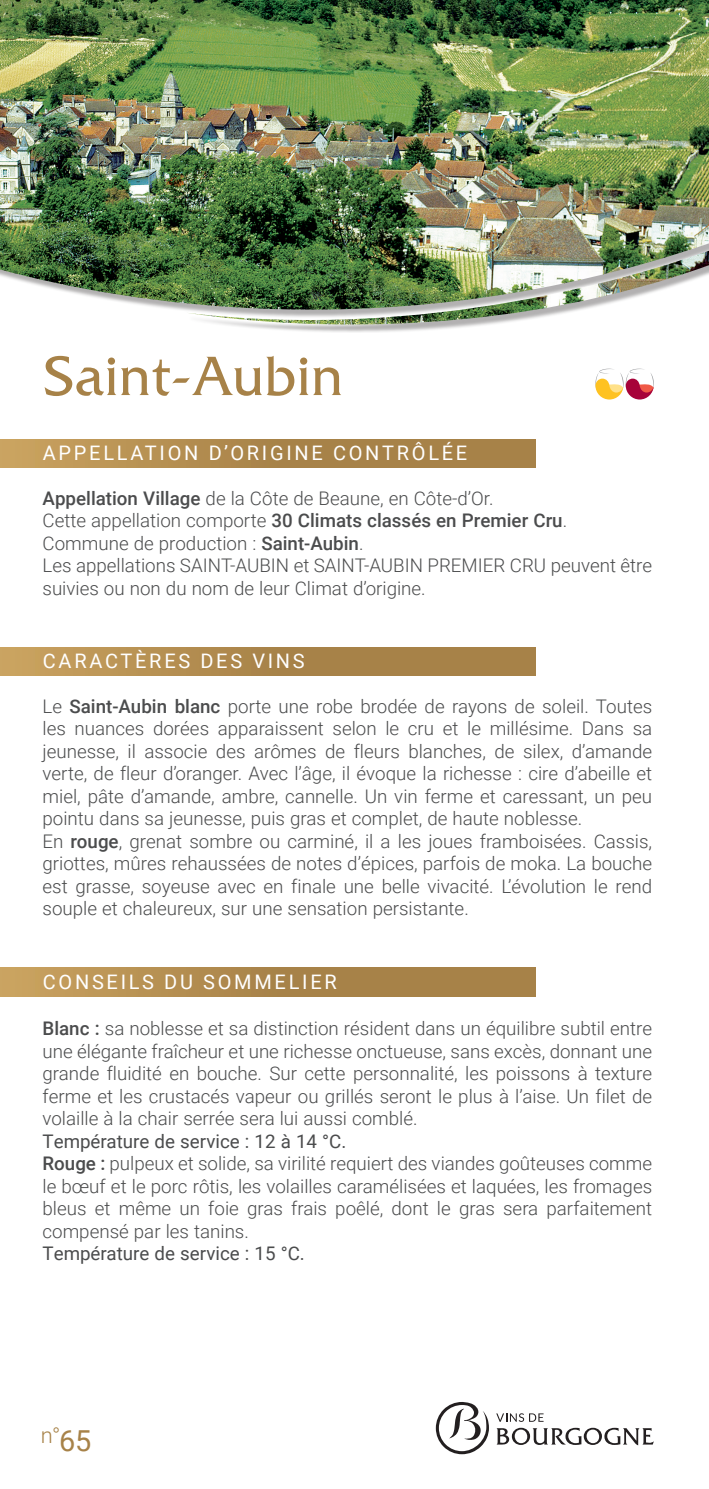
<style>
.page{position:relative;width:709px;height:1489px;background:#fff}
.page>*{position:absolute;margin:0;border:0;box-sizing:border-box;transform-origin:0 0}
.t1{font:55px "Friz Quadrata Pro";color:#a78248}
.t2{font:29px "Roboto";color:#a78248}
.t3{font:300 22px "Roboto";color:#a78248}
.Texte_courant_normal{font:20px "Roboto";letter-spacing:.135em;color:#fff}
.Texte_courant_normal-2{font:300 18.75px/22.5px "Roboto";color:#4b4c4d;text-align:justify}
.Texte_courant_normal-3{font:18.75px "Roboto";color:#4b4c4d}
.Texte_courant_normal-4{font:500 18.75px "Roboto";color:#4b4c4d}
.s1{font-weight:500}
.s2{font-weight:300}
</style>
<div class="page">
<img style="left:0;top:0;width:709px;height:332px">
<div style="left:0;top:647px;width:535px;height:28px;background:linear-gradient(to right,#c39c5b,#9e7a42)"></div>
<div style="left:0;top:439px;width:535px;height:29px;background:linear-gradient(to right,#c39c5b,#9e7a42)"></div>
<div style="left:0;top:967px;width:535px;height:29px;background:linear-gradient(to right,#c39c5b,#9e7a42)"></div>
<svg style="left:595px;top:368px;width:59px;height:31px"></svg>
<svg style="left:496px;top:1413px;width:47px;height:8px"></svg>
<svg style="left:496px;top:1427px;width:158px;height:18px"></svg>
<svg style="left:436px;top:1402px;width:53px;height:51px"></svg>
<p class="t1" style="left:43px;top:342px;width:302px">Saint-Aubin</p>
<p class="Texte_courant_normal" style="left:43px;top:439px;width:426px">APPELLATION D’ORIGINE CONTRÔLÉE</p>
<p class="Texte_courant_normal-2" style="left:43px;top:486px;width:452px"><span class="s1">Appellation Village</span> de la Côte de Beaune, en Côte-d’Or.</p>
<p class="Texte_courant_normal-4" style="left:43px;top:507px;width:526px"><span class="s2">Cette appellation comporte</span> 30 Climats classés en Premier Cru<span class="s2">.</span></p>
<p class="Texte_courant_normal-2" style="left:43px;top:531px;width:322px">Commune de production : <span class="s1">Saint-Aubin</span>.</p>
<p class="Texte_courant_normal-2" style="left:43px;top:553px;width:611px">Les appellations SAINT-AUBIN et SAINT-AUBIN PREMIER CRU peuvent être suivies ou non du nom de leur Climat d’origine.</p>
<p class="Texte_courant_normal" style="left:43px;top:647px;width:263px">CARACTÈRES DES VINS</p>
<p class="Texte_courant_normal-2" style="left:43px;top:694px;width:611px">Le <span class="s1">Saint-Aubin blanc</span> porte une robe brodée de rayons de soleil. Toutes les nuances dorées apparaissent selon le cru et le millésime. Dans sa jeunesse, il associe des arômes de fleurs blanches, de silex, d’amande verte, de fleur d’oranger. Avec l’âge, il évoque la richesse : cire d’abeille et miel, pâte d’amande, ambre, cannelle. Un vin ferme et caressant, un peu pointu dans sa jeunesse, puis gras et complet, de haute noblesse.</p>
<p class="Texte_courant_normal-2" style="left:43px;top:829px;width:611px">En <span class="s1">rouge</span>, grenat sombre ou carminé, il a les joues framboisées. Cassis, griottes, mûres rehaussées de notes d’épices, parfois de moka. La bouche est grasse, soyeuse avec en finale une belle vivacité. L’évolution le rend souple et chaleureux, sur une sensation persistante.</p>
<p class="Texte_courant_normal" style="left:43px;top:967px;width:295px">CONSEILS DU SOMMELIER</p>
<p class="Texte_courant_normal-2" style="left:43px;top:1016px;width:611px"><span class="s1">Blanc :</span> sa noblesse et sa distinction résident dans un équilibre subtil entre une élégante fraîcheur et une richesse onctueuse, sans excès, donnant une grande fluidité en bouche. Sur cette personnalité, les poissons à texture ferme et les crustacés vapeur ou grillés seront le plus à l’aise. Un filet de volaille à la chair serrée sera lui aussi comblé.</p>
<p class="Texte_courant_normal-3" style="left:43px;top:1128px;width:305px">Température de service : 12 à 14 °C.</p>
<p class="Texte_courant_normal-2" style="left:43px;top:1151px;width:611px"><span class="s1">Rouge :</span> pulpeux et solide, sa virilité requiert des viandes goûteuses comme le bœuf et le porc rôtis, les volailles caramélisées et laquées, les fromages bleus et même un foie gras frais poêlé, dont le gras sera parfaitement compensé par les tanins.</p>
<p class="Texte_courant_normal-3" style="left:43px;top:1240px;width:264px">Température de service : 15 °C.</p>
<p class="t3" style="left:41px;top:1419px;width:21px">n°</p>
<p class="t2" style="left:59px;top:1419px;width:34px">65</p>
</div>
